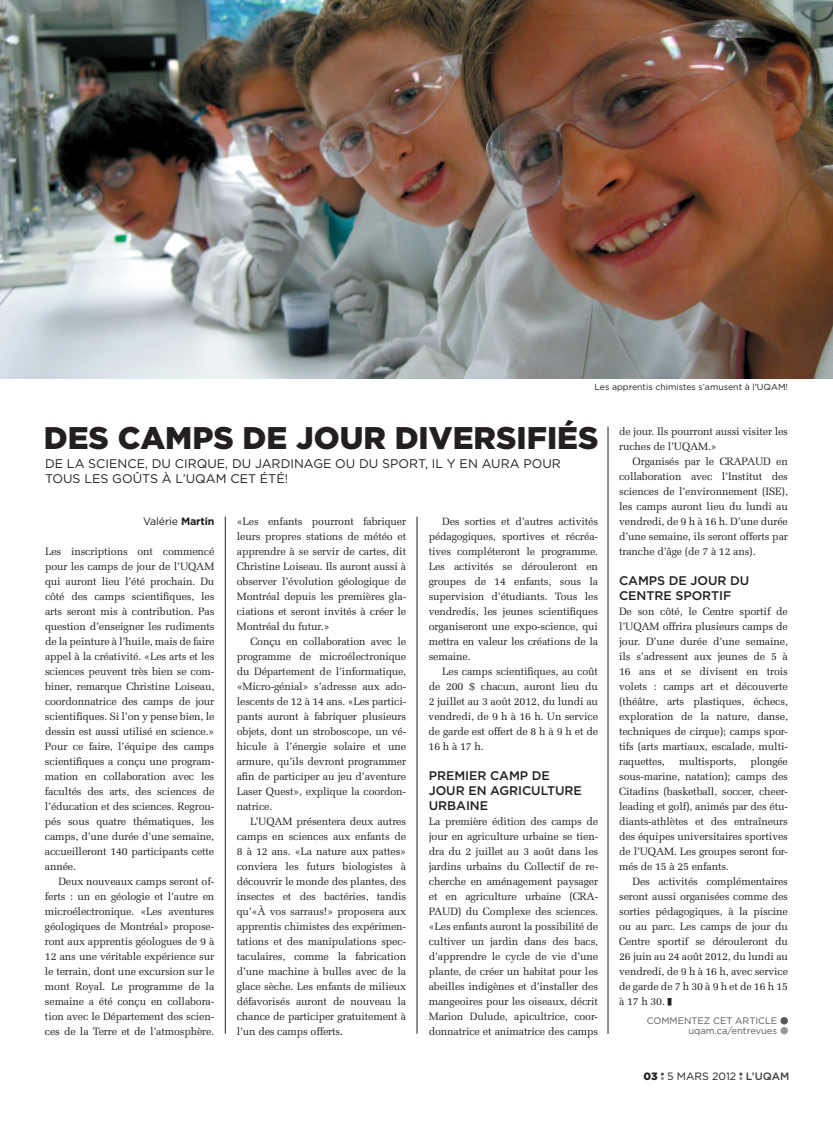
<style>
.page{position:relative;width:833px;height:1125px;background:#fff}
.page>*{position:absolute;margin:0;border:0;box-sizing:border-box;transform-origin:0 0}
.t1{font:900 31.25px "Gotham";color:#231f20}
.t2{font:12.5px "Gotham";color:#231f20}
.t3{font:500 12.5px "Gotham";letter-spacing:-.005em;color:#231f20}
.t4{font:10.62px/15px "Melior";letter-spacing:-.015em;color:#231f20;text-align:justify}
.t5{font:10.62px "Gotham";letter-spacing:-.01em;color:#231f20}
.t6{font:9.38px/10px "Gotham";color:#57585a;text-align:right}
.t7{font:8.75px "Gotham";color:#231f20}
.s1{font-weight:700}
.s2{font-weight:900}
.s3{font-weight:500;color:#3e3e3f}
</style>
<div class="page">
<svg style="left:660px;top:1073px;width:4px;height:7px"></svg>
<svg style="left:739px;top:1073px;width:3px;height:7px"></svg>
<hr style="left:225px;top:517px;width:1px;height:517px;background:#231f20">
<hr style="left:607px;top:427px;width:1px;height:607px;background:#231f20">
<hr style="left:417px;top:517px;width:1px;height:517px;background:#231f20">
<div style="left:780px;top:1017px;width:8px;height:7px;background:#57585a;border-radius:50%"></div>
<div style="left:780px;top:1027px;width:8px;height:7px;background:#939598;border-radius:50%"></div>
<img style="left:0;top:0;width:832px;height:379px">
<p class="t7" style="left:594px;top:382px;width:195px">LES APPRENTIS CHIMISTES S’AMUSENT À L’UQAM!</p>
<p class="t4" style="left:619px;top:424px;width:170px">de jour. Ils pourront aussi visiter les ruches de l’UQAM.»</p>
<p class="t4" style="left:619px;top:454px;width:170px;text-indent:14px">Organisés par le CRAPAUD en collaboration avec l’Institut des sciences de l’environnement (ISE), les camps auront lieu du lundi au vendredi, de 9 h à 16 h. D’une durée d’une semaine, ils seront offerts par tranche d’âge (de 7 à 12 ans).</p>
<p class="t3" style="left:619px;top:573px;width:82px">CAMPSDE JOUR</p>
<p class="t3" style="left:730px;top:573px;width:10px">DU</p>
<p class="t3" style="left:619px;top:588px;width:19px">CENTRE</p>
<p class="t3" style="left:675px;top:588px;width:25px">SPORTI</p>
<p class="t3" style="left:723px;top:588px;width:10px">F</p>
<p class="t4" style="left:619px;top:604px;width:170px">De son côté, le Centre sportif de l’UQAM offrira plusieurs camps de jour. D’une durée d’une semaine, ils s’adressent aux jeunes de 5 à 16 ans et se divisent en trois volets : camps art et découverte (théâtre, arts plastiques, échecs, exploration de la nature, danse, techniques de cirque); camps spor&shy;tifs (arts martiaux, escalade, multi&shy;raquettes,</p>
<h1 class="t1" style="left:44px;top:420px;width:371px">DES CAMPS DE JOUR DIV</h1>
<h1 class="t1" style="left:452px;top:420px;width:147px">ERSIFIÉS</h1>
<p class="t2" style="left:45px;top:457px;width:53px">DELA SCIENCE</p>
<p class="t2" style="left:145px;top:457px;width:39px">, DU CIRQUE</p>
<p class="t2" style="left:225px;top:457px;width:46px">, DU JARDINA</p>
<p class="t2" style="left:313px;top:457px;width:79px">GEOU DU SPORT</p>
<p class="t2" style="left:425px;top:457px;width:67px">, IL Y EN AURA</p>
<p class="t2" style="left:523px;top:457px;width:10px">POUR</p>
<p class="t2" style="left:45px;top:472px;width:10px">TOUS</p>
<p class="t2" style="left:84px;top:472px;width:9px">LES</p>
<p class="t2" style="left:112px;top:472px;width:128px">GOÛTS À L’UQAM CET</p>
<p class="t2" style="left:260px;top:472px;width:9px">ÉTÉ</p>
<p class="t2" style="left:285px;top:472px;width:5px">!</p>
<p class="t5" style="left:143px;top:515px;width:73px">VALÉRIE <span class="s1">Martin</span></p>
<p class="t4" style="left:45px;top:544px;width:171px">Les inscriptions ont commencé pour les camps de jour de l’UQAM qui auront lieu l’été prochain. Du côté des camps scientifiques, les arts seront mis à contribution. Pas question d’enseigner les rudiments de la peinture à l’huile, mais de faire appel à la créativité. «Les arts et les sciences peuvent très bien se com&shy;biner, remarque Christine Loiseau, coordonnatrice des camps de jour scientifiques. Si l’on y pense bien, le dessin est aussi utilisé en science.» Pour ce faire, l’équipe des camps scientifiques a conçu une program&shy;mation en collaboration avec les facultés des arts, des sciences de l’éducation et des sciences. Regrou&shy;pés sous quatre thématiques, les camps, d’une durée d’une semaine, accueilleront 140 participants cette année.</p>
<p class="t4" style="left:45px;top:874px;width:171px;text-indent:14px">Deux nouveaux camps seront of&shy;ferts : un en géologie et l’autre en microélectronique. «Les aventures géologiques de Montréal» propose&shy;ront aux apprentis géologues de 9 à 12 ans une véritable expérience sur le terrain, dont une excursion sur le mont Royal. Le programme de la semaine a été conçu en collabora&shy;tion avec le Département des scien&shy;ces de la Terre et de l’atmosphère.</p>
<p class="t4" style="left:237px;top:514px;width:171px">«Les enfants pourront fabriquer leurs propres stations de météo et apprendre à se servir de cartes, dit Christine Loiseau. Ils auront aussi à observer l’évolution géologique de Montréal depuis les premières gla&shy;ciations et seront invités à créer le Montréal du futur.»</p>
<p class="t4" style="left:237px;top:634px;width:171px;text-indent:14px">Conçu en collaboration avec le programme de microélectronique du Département de l’informatique, «Micro-génial» s’adresse aux ado&shy;lescents de 12 à 14 ans. «Les partici&shy;pants auront à fabriquer plusieurs objets, dont un stroboscope, un vé&shy;hicule à l’énergie solaire et une armure, qu’ils devront programmer afin de participer au jeu d’aventure Laser Quest», explique la coordon&shy;natrice.</p>
<p class="t4" style="left:237px;top:814px;width:171px;text-indent:14px">L’UQAM présentera deux autres camps en sciences aux enfants de 8 à 12 ans. «La nature aux pattes» conviera les futurs biologistes à découvrir le monde des plantes, des insectes et des bactéries, tandis qu’«À vos sarraus!» proposera aux apprentis chimistes des expérimen&shy;tations et des manipulations spec&shy;taculaires, comme la fabrication d’une machine à bulles avec de la glace sèche. Les enfants de milieux défavorisés auront de nouveau la chance de participer gratuitement à l’un des camps offerts.</p>
<p class="t4" style="left:428px;top:514px;width:171px;text-indent:14px">Des sorties et d’autres activités pédagogiques, sportives et récréa&shy;tives compléteront le programme.<br>Les activités se dérouleront en groupes de 14 enfants, sous la supervision d’étudiants. Tous les vendredis, les jeunes scientifiques organiseront une expo-science, qui mettra en valeur les créations de la semaine.</p>
<p class="t4" style="left:428px;top:664px;width:171px;text-indent:14px">Les camps scientifiques, au coût de 200 $ chacun, auront lieu du 2 juillet au 3 août 2012, du lundi au vendredi, de 9 h à 16 h. Un service de garde est offert de 8 h à 9 h et de 16hà17h.</p>
<p class="t3" style="left:429px;top:768px;width:9px">PREMIER</p>
<p class="t3" style="left:490px;top:768px;width:11px">CAM</p>
<p class="t3" style="left:520px;top:768px;width:22px">P DE</p>
<p class="t3" style="left:429px;top:783px;width:10px">JOUR</p>
<p class="t3" style="left:468px;top:783px;width:50px">EN AGRICULTURE</p>
<p class="t3" style="left:429px;top:798px;width:10px">URBAINE</p>
<p class="t4" style="left:429px;top:814px;width:171px">La première édition des camps de jour en agriculture urbaine se tien&shy;dra du 2 juillet au 3 août dans les jardins urbains du Collectif de re&shy;cherche en aménagement paysager et en agriculture urbaine (CRA-PAUD) du Complexe des sciences. «Les enfants auront la possibilité de cultiver un jardin dans des bacs, d’apprendre le cycle de vie d’une plante, de créer un habitat pour les abeilles indigènes et d’installer des mangeoires pour les oiseaux, décrit Marion Dulude, apicultrice, coor&shy;donnatrice et animatrice des camps</p>
<p class="t4" style="left:619px;top:754px;width:170px;text-indent:131px">plongée sous-marine, natation); camps des Citadins (basketball, soccer, cheer&shy;leading et golf), animés par des étu&shy;diants-athlètes et des entraîneurs des équipes universitaires sportives de l’UQAM. Les groupes seront for&shy;més de 15 à 25 enfants.</p>
<p class="t4" style="left:619px;top:874px;width:170px;text-indent:13px">Des activités complémentaires seront aussi organisées comme des sorties pédagogiques, à la piscine ou au parc. Les camps de jour du Centre sportif se dérouleront du 26 juin au 24 août 2012, du lundi au vendredi, de 9 h à 16 h, avec service degardede7h30à9hetde16h15 à 17 h 30.</p>
<p class="t4" style="left:679px;top:754px;width:59px">multisports,</p>
<p class="t6" style="left:646px;top:1015px;width:132px">COMMENTEZ CET ARTICLE<br>UQAM.CA/ENTREVUES</p>
<p class="t5" style="left:643px;top:1070px;width:147px"><span class="s2">03</span> 5 MARS 2012 <span class="s3">L’UQAM</span></p>
</div>
